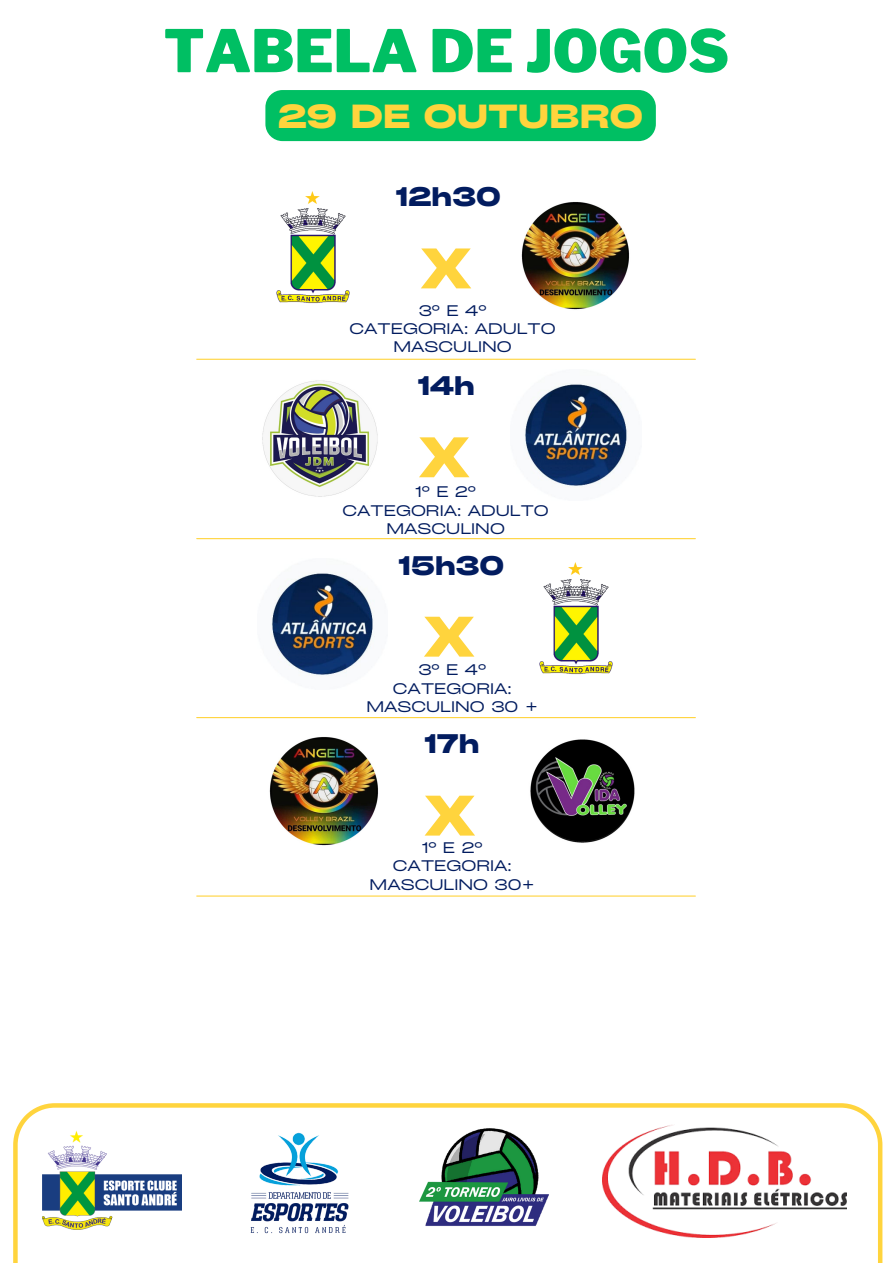
<style>
.page{position:relative;width:893px;height:1264px;background:#fff}
.page>*{position:absolute;margin:0;border:0;box-sizing:border-box;transform-origin:0 0}
.t1{font:900 58.35px "Libre Franklin";color:#00bf63}
.t2{font:700 54.6px "Cy Grotesk Grand";color:#ffd43d}
.t3{font:700 31.95px "Cy Grotesk Grand";color:#ffd43d}
.t4{font:700 25.8px "Cy Grotesk Grand";color:#021c5f}
.t5{font:14.7px/18.3px "Cy Grotesk Grand";color:#021c5f;text-align:center}
</style>
<div class="page">
<hr style="left:197px;top:359px;width:498px;height:1px;background:#ffd43d">
<hr style="left:197px;top:538px;width:498px;height:1px;background:#ffd43d">
<hr style="left:197px;top:717px;width:498px;height:1px;background:#ffd43d">
<hr style="left:197px;top:895px;width:498px;height:1px;background:#ffd43d">
<svg style="left:13px;top:1103px;width:869px;height:159px"></svg>
<div style="left:265px;top:90px;width:390px;height:51px;background:#00bf63;border-radius:17px"></div>
<img style="left:42px;top:1126px;width:140px;height:108px">
<img style="left:229px;top:1111px;width:139px;height:139px">
<img style="left:415px;top:1127px;width:140px;height:107px">
<img style="left:602px;top:1124px;width:244px;height:113px">
<img style="left:530px;top:739px;width:105px;height:104px">
<img style="left:521px;top:202px;width:109px;height:108px">
<img style="left:524px;top:383px;width:105px;height:104px">
<img style="left:271px;top:572px;width:104px;height:104px">
<img style="left:269px;top:737px;width:109px;height:109px">
<img style="left:262px;top:380px;width:116px;height:117px">
<img style="left:539px;top:562px;width:73px;height:113px">
<img style="left:277px;top:191px;width:73px;height:113px">
<p class="t1" style="left:164px;top:16px;width:567px">TABELA DE JOGOS</p>
<p class="t3" style="left:278px;top:96px;width:366px">29 DE OUTUBRO</p>
<p class="t4" style="left:396px;top:180px;width:106px">12h30</p>
<p class="t2" style="left:421px;top:234px;width:51px">X</p>
<p class="t5" style="left:419px;top:300px;width:69px">3º E 4º</p>
<p class="t5" style="left:349px;top:319px;width:208px">CATEGORIA: ADULTO<br>MASCULINO</p>
<p class="t4" style="left:418px;top:369px;width:58px">14h</p>
<p class="t2" style="left:419px;top:422px;width:51px">X</p>
<p class="t5" style="left:415px;top:482px;width:62px">1º E 2º</p>
<p class="t5" style="left:342px;top:500px;width:208px">CATEGORIA: ADULTO<br>MASCULINO</p>
<p class="t4" style="left:399px;top:548px;width:107px">15h30</p>
<p class="t2" style="left:424px;top:602px;width:51px">X</p>
<p class="t5" style="left:418px;top:660px;width:69px">3º E 4º</p>
<p class="t5" style="left:366px;top:678px;width:173px">CATEGORIA:<br>MASCULINO 30 +</p>
<p class="t4" style="left:425px;top:727px;width:56px">17h</p>
<p class="t2" style="left:425px;top:781px;width:51px">X</p>
<p class="t5" style="left:422px;top:837px;width:62px">1º E 2º</p>
<p class="t5" style="left:369px;top:856px;width:167px">CATEGORIA:<br>MASCULINO 30+</p>
</div>
